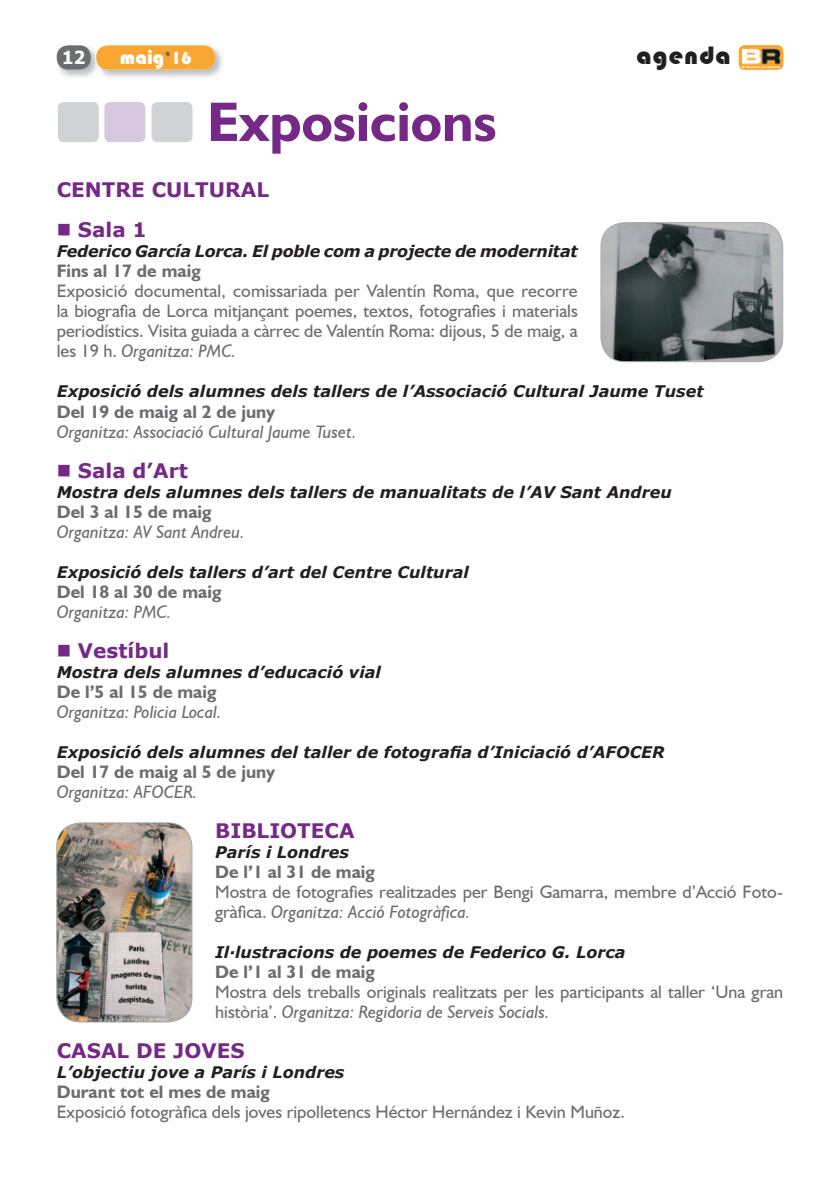
<style>
.page{position:relative;width:840px;height:1191px;background:#fff}
.page>*{position:absolute;margin:0;border:0;box-sizing:border-box;transform-origin:0 0}
.t1{font:700 56px "Humanist 521 BT";color:#752986}
.t2{font:26px "Bauhaus 93";letter-spacing:.04em;color:#231f20}
.t3{font:700 20px "Verdana";color:#752986}
.t4{font:20px "Bauhaus 93";color:#fff}
.t5{font:18px/20px "Humanist 521 BT";color:#6c6d70}
.t6{font:700 18px "Humanist 521 BT";color:#6c6d70}
.t7{font:italic 18px "Humanist 521 BT";color:#6c6d70}
.t8{font:700 18px "Tahoma";color:#fff}
.t9{font:italic 700 16px "Verdana";color:#231f20}
.s1{font-size:18px;color:#6c6d70}
.s2{font-size:18px}
.s3{font-style:italic}
</style>
<div class="page">
<img style="left:738px;top:45px;width:44px;height:25px">
<img style="left:101px;top:45px;width:121px;height:32px">
<div style="left:96px;top:45px;width:119px;height:25px;background:#faa632;border-radius:11px"></div>
<img style="left:56px;top:45px;width:39px;height:32px">
<img style="left:95px;top:47px;width:6px;height:22px">
<img style="left:96px;top:48px;width:5px;height:19px">
<div style="left:57px;top:45px;width:34px;height:25px;background:#6c6d70;border-radius:11px"></div>
<div style="left:58px;top:102px;width:41px;height:40px;background:#d1d2d4;border-radius:6px"></div>
<div style="left:104px;top:102px;width:41px;height:40px;background:#d7c8df;border-radius:6px"></div>
<div style="left:151px;top:102px;width:41px;height:40px;background:#d1d2d4;border-radius:6px"></div>
<svg style="left:600px;top:222px;width:182px;height:140px;background:#72797a"></svg>
<img style="left:56px;top:822px;width:136px;height:200px">
<p class="t8" style="left:62px;top:45px;width:24px">12</p>
<p class="t4" style="left:120px;top:46px;width:73px">maig<span class="s1">’</span><span class="s2">16</span></p>
<h2 class="t2" style="left:636px;top:40px;width:96px">agenda</h2>
<h1 class="t1" style="left:207px;top:87px;width:291px">Exposicions</h1>
<p class="t3" style="left:57px;top:176px;width:214px">CENTRE CULTURAL</p>
<p class="t3" style="left:57px;top:216px;width:91px">■ Sala 1</p>
<p class="t9" style="left:57px;top:240px;width:522px">Federico García Lorca. El poble com a projecte de modernitat</p>
<p class="t6" style="left:57px;top:260px;width:145px">Fins al 17 de maig</p>
<p class="t5" style="left:57px;top:281px;width:522px;text-align:justify">Exposició documental, comissariada per Valentín Roma, que recorre la biografia de Lorca mitjançant poemes, textos, fotografies i materials periodístics. Visita guiada a càrrec de Valentín Roma: dijous, 5 de maig, a les 19 h. <span class="s3">Organitza: PMC.</span></p>
<p class="t9" style="left:57px;top:380px;width:648px">Exposició dels alumnes dels tallers de l’Associació Cultural Jaume Tuset</p>
<p class="t6" style="left:57px;top:400px;width:219px">Del 19 de maig al 2 de juny</p>
<p class="t7" style="left:57px;top:420px;width:301px">Organitza: Associació Cultural Jaume Tuset.</p>
<p class="t3" style="left:57px;top:456px;width:132px">■ Sala d’Art</p>
<p class="t9" style="left:57px;top:480px;width:616px">Mostra dels alumnes dels tallers de manualitats de l’AV Sant Andreu</p>
<p class="t6" style="left:57px;top:500px;width:156px">Del 3 al 15 de maig</p>
<p class="t7" style="left:57px;top:520px;width:189px">Organitza: AV Sant Andreu.</p>
<p class="t9" style="left:57px;top:560px;width:413px">Exposició dels tallers d’art del Centre Cultural</p>
<p class="t6" style="left:57px;top:580px;width:166px">Del 18 al 30 de maig</p>
<p class="t7" style="left:57px;top:600px;width:116px">Organitza: PMC.</p>
<p class="t3" style="left:57px;top:636px;width:114px">■ Vestíbul</p>
<p class="t9" style="left:57px;top:660px;width:325px">Mostra dels alumnes d’educació vial</p>
<p class="t6" style="left:57px;top:680px;width:161px">De l’5 al 15 de maig</p>
<p class="t7" style="left:57px;top:700px;width:166px">Organitza: Policia Local.</p>
<p class="t9" style="left:57px;top:740px;width:609px">Exposició dels alumnes del taller de fotografia d’Iniciació d’AFOCER</p>
<p class="t6" style="left:57px;top:760px;width:219px">Del 17 de maig al 5 de juny</p>
<p class="t7" style="left:57px;top:780px;width:142px">Organitza: AFOCER.</p>
<p class="t3" style="left:215px;top:816px;width:141px">BIBLIOTECA</p>
<p class="t9" style="left:215px;top:840px;width:135px">París i Londres</p>
<p class="t6" style="left:215px;top:860px;width:161px">De l’1 al 31 de maig</p>
<p class="t5" style="left:215px;top:881px;width:569px">Mostra de fotografies realitzades per Bengi Gamarra, membre d’Acció Foto&shy;gràfica. <span class="s3">Organitza: Acció Fotogràfica.</span></p>
<p class="t9" style="left:215px;top:940px;width:411px">Il·lustracions de poemes de Federico G. Lorca</p>
<p class="t6" style="left:215px;top:960px;width:161px">De l’1 al 31 de maig</p>
<p class="t5" style="left:215px;top:981px;width:569px">Mostra dels treballs originals realitzats per les participants al taller ‘Una gran història’. <span class="s3">Organitza: Regidoria de Serveis Socials.</span></p>
<p class="t3" style="left:57px;top:1036px;width:189px">CASAL DE JOVES</p>
<p class="t9" style="left:57px;top:1060px;width:289px">L’objectiu jove a París i Londres</p>
<p class="t6" style="left:57px;top:1080px;width:214px">Durant tot el mes de maig</p>
<p class="t5" style="left:57px;top:1101px;width:569px">Exposició fotogràfica dels joves ripolletencs Héctor Hernández i Kevin Muñoz.</p>
</div>
